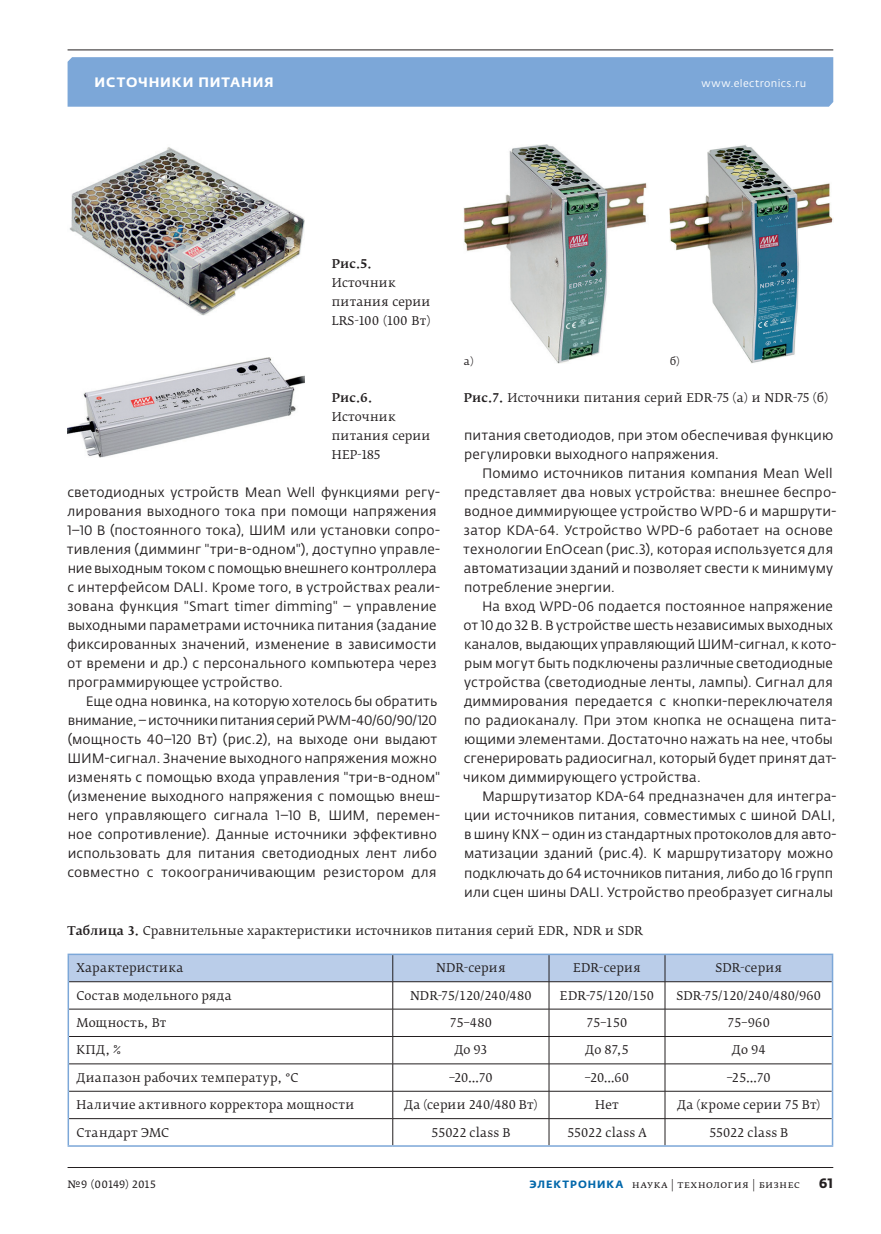
<style>
.page{position:relative;width:881px;height:1234px;background:#fff}
.page>*{position:absolute;margin:0;border:0;box-sizing:border-box;transform-origin:0 0}
.t1{font:13.5px/19px "Fedra Sans Pro";letter-spacing:.01em;color:#231f20}
.t2{font:700 13.5px "Fedra Sans Alt Pro";letter-spacing:.06em;color:#fff}
.t3{font:700 13.5px "Fedra Sans Pro";color:#231f20}
.t4{font:12px/19px "Fedra Serif B Pro";letter-spacing:.005em;color:#231f20}
.t5{font:12px "Fedra Serif B Pro";letter-spacing:.025em;color:#231f20}
.t6{font:500 12px "Fedra Serif B Pro";letter-spacing:.005em;color:#231f20}
.t7{font:10.5px "Fedra Serif B Pro";letter-spacing:.035em;color:#231f20}
.t8{font:10.5px "Fedra Sans Pro";letter-spacing:.035em;color:#fff}
.t9{font:10.5px "Fedra Serif A Pro";letter-spacing:.03em;color:#231f20}
.s1{font-weight:500}
.s2{font-family:"Fedra Sans Alt Pro";font-weight:700;color:#0067aa}
</style>
<div class="page">
<div style="left:67px;top:57px;width:765px;height:50px;background:#7ca7d8"></div>
<hr style="left:67px;top:49px;width:765px;height:1px;background:#231f20">
<hr style="left:68px;top:1166px;width:764px;height:1px;background:#231f20">
<hr style="left:67px;top:953px;width:325px;height:1px;background:#7ca7d8">
<hr style="left:67px;top:954px;width:2px;height:27px;background:#7ca7d8">
<hr style="left:392px;top:953px;width:156px;height:1px;background:#7ca7d8">
<hr style="left:548px;top:953px;width:116px;height:1px;background:#7ca7d8">
<hr style="left:664px;top:953px;width:168px;height:1px;background:#7ca7d8">
<hr style="left:67px;top:981px;width:2px;height:27px;background:#7ca7d8">
<hr style="left:67px;top:1008px;width:2px;height:28px;background:#7ca7d8">
<hr style="left:67px;top:1036px;width:2px;height:27px;background:#7ca7d8">
<hr style="left:67px;top:1063px;width:2px;height:27px;background:#7ca7d8">
<hr style="left:67px;top:1090px;width:2px;height:28px;background:#7ca7d8">
<hr style="left:67px;top:1118px;width:2px;height:26px;background:#7ca7d8">
<svg style="left:68px;top:954px;width:764px;height:190px"></svg>
<hr style="left:67px;top:1144px;width:325px;height:2px;background:#7ca7d8">
<hr style="left:392px;top:1144px;width:156px;height:2px;background:#7ca7d8">
<hr style="left:548px;top:1144px;width:116px;height:2px;background:#7ca7d8">
<hr style="left:664px;top:1144px;width:168px;height:2px;background:#7ca7d8">
<img style="left:69px;top:147px;width:235px;height:169px">
<img style="left:68px;top:357px;width:236px;height:100px">
<img style="left:464px;top:144px;width:183px;height:219px">
<img style="left:669px;top:145px;width:163px;height:218px">
<p class="t2" style="left:95px;top:74px;width:180px">Источники питания</p>
<p class="t8" style="left:701px;top:77px;width:106px">www.electronics.ru</p>
<p class="t6" style="left:331px;top:256px;width:42px">Рис.5.</p>
<p class="t4" style="left:331px;top:273px;width:100px">Источник питания серии<br>LRS-100 (100 Вт)</p>
<p class="t7" style="left:463px;top:354px;width:11px">a)</p>
<p class="t7" style="left:669px;top:354px;width:11px">б)</p>
<p class="t4" style="left:463px;top:388px;width:366px"><span class="s1">Рис.7.</span> Источники питания серий EDR-75 (а) и NDR-75 (б)</p>
<p class="t6" style="left:331px;top:390px;width:42px">Рис.6.</p>
<p class="t4" style="left:331px;top:407px;width:100px">Источник питания серии<br>HEP-185</p>
<p class="t1" style="left:464px;top:425px;width:370px">питания светодиодов, при этом обеспечивая функцию регулировки выходного напряжения.</p>
<p class="t1" style="left:463px;top:463px;width:374px;text-indent:19px">Помимо источников питания компания Mean Well представляет два новых устройства: внешнее беспро&shy;водное диммирующее устройство WPD-6 и маршрути&shy;затор KDA-64. Устройство WPD-6 работает на основе технологии EnOcean (рис.3), которая используется для автоматизации зданий и позволяет свести к минимуму потребление энергии.</p>
<p class="t1" style="left:463px;top:596px;width:374px;text-indent:19px">На вход WPD-06 подается постоянное напряжение от 10 до 32 В. В устройстве шесть независимых выходных каналов, выдающих управляющий ШИМ-сигнал, к кото&shy;рым могут быть подключены различные светодиодные устройства (светодиодные ленты, лампы). Сигнал для диммирования передается с кнопки-переключателя по радиоканалу. При этом кнопка не оснащена пита&shy;ющими элементами. Достаточно нажать на нее, чтобы сгенерировать радиосигнал, который будет принят дат&shy;чиком диммирующего устройства.</p>
<p class="t1" style="left:464px;top:787px;width:374px;text-indent:18px">Маршрутизатор KDA-64 предназначен для интегра&shy;ции источников питания, совместимых с шиной DALI, в шину KNX – один из стандартных протоколов для авто&shy;матизации зданий (рис.4). К маршрутизатору можно подключать до 64 источников питания, либо до 16 групп или сцен шины DALI. Устройство преобразует сигналы</p>
<p class="t4" style="left:67px;top:920px;width:576px"><span class="s1">Таблица 3.</span> Сравнительные характеристики источников питания серий EDR, NDR и SDR</p>
<p class="t5" style="left:76px;top:960px;width:108px">Характеристика</p>
<p class="t4" style="left:436px;top:958px;width:71px">NDR-серия</p>
<p class="t4" style="left:573px;top:958px;width:69px">EDR-серия</p>
<p class="t4" style="left:715px;top:958px;width:68px">SDR-серия</p>
<p class="t4" style="left:76px;top:985px;width:157px">Состав модельного ряда</p>
<p class="t4" style="left:410px;top:985px;width:123px">NDR-75/120/240/480</p>
<p class="t4" style="left:559px;top:985px;width:95px">EDR-75/120/150</p>
<p class="t4" style="left:676px;top:985px;width:146px">SDR-75/120/240/480/960</p>
<p class="t4" style="left:76px;top:1013px;width:92px">Мощность, Вт</p>
<p class="t4" style="left:449px;top:1013px;width:44px">75–480</p>
<p class="t4" style="left:586px;top:1013px;width:42px">75–150</p>
<p class="t4" style="left:727px;top:1013px;width:44px">75–960</p>
<p class="t4" style="left:76px;top:1040px;width:46px">КПД, %</p>
<p class="t4" style="left:454px;top:1040px;width:34px">До 93</p>
<p class="t4" style="left:585px;top:1040px;width:45px">До 87,5</p>
<p class="t4" style="left:731px;top:1040px;width:35px">До 94</p>
<p class="t4" style="left:76px;top:1067px;width:224px">Диапазон рабочих температур, °C</p>
<p class="t4" style="left:449px;top:1067px;width:45px">–20…70</p>
<p class="t4" style="left:584px;top:1067px;width:46px">–20…60</p>
<p class="t4" style="left:726px;top:1067px;width:45px">–25…70</p>
<p class="t4" style="left:76px;top:1095px;width:279px">Наличие активного корректора мощности</p>
<p class="t4" style="left:404px;top:1095px;width:135px">Да (серии 240/480 Вт)</p>
<p class="t4" style="left:595px;top:1095px;width:25px">Нет</p>
<p class="t4" style="left:676px;top:1095px;width:145px">Да (кроме серии 75 Вт)</p>
<p class="t4" style="left:76px;top:1122px;width:94px">Стандарт ЭМС</p>
<p class="t4" style="left:431px;top:1122px;width:81px">55022 class B</p>
<p class="t4" style="left:566px;top:1122px;width:81px">55022 class A</p>
<p class="t4" style="left:708px;top:1122px;width:81px">55022 class B</p>
<p class="t1" style="left:67px;top:482px;width:374px">светодиодных устройств Mean Well функциями регу&shy;лирования выходного тока при помощи напряжения 1–10 В (постоянного тока), ШИМ или установки сопро&shy;тивления (димминг "три-в-одном"), доступно управле&shy;ние выходным током с помощью внешнего контроллера с интерфейсом DALI. Кроме того, в устройствах реали&shy;зована функция "Smart timer dimming" – управление выходными параметрами источника питания (задание фиксированных значений, изменение в зависимости от времени и др.) с персонального компьютера через программирующее устройство.</p>
<p class="t1" style="left:67px;top:691px;width:374px;text-indent:18px">Еще одна новинка, на которую хотелось бы обратить внимание, – источники питания серий PWM-40/60/90/120 (мощность 40–120 Вт) (рис.2), на выходе они выдают ШИМ-сигнал. Значение выходного напряжения можно изменять с помощью входа управления "три-в-одном" (изменение выходного напряжения с помощью внеш&shy;него управляющего сигнала 1–10 В, ШИМ, перемен&shy;ное сопротивление). Данные источники эффективно использовать для питания светодиодных лент либо совместно с токоограничивающим резистором для</p>
<p class="t9" style="left:67px;top:1177px;width:90px">№9 (00149) 2015</p>
<p class="t7" style="left:529px;top:1177px;width:272px"><span class="s2">ЭЛЕКТРОНИКА</span> наука | технология | бизнес</p>
<p class="t3" style="left:818px;top:1174px;width:16px">61</p>
</div>
